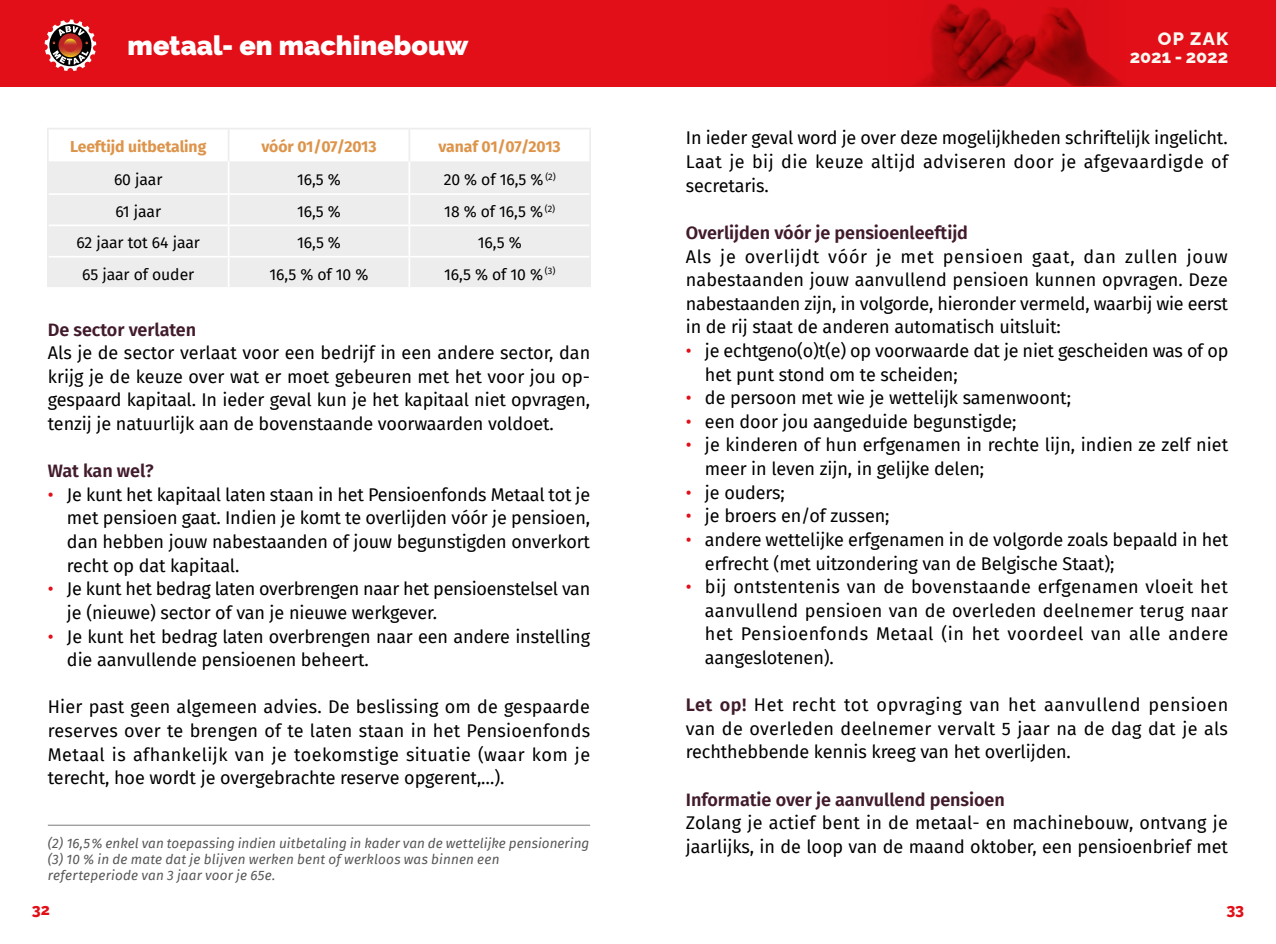
<style>
.page{position:relative;width:1276px;height:944px;background:#fff}
.page>*{position:absolute;margin:0;border:0;box-sizing:border-box;transform-origin:0 0}
.t1{font:900 27px "Raleway";color:#fff}
.t2{font:18px/23.6px "Fira Sans";letter-spacing:-.005em;color:#000;text-align:justify}
.t3{font:600 18px "Fira Sans";letter-spacing:-.005em;color:#411b2c}
.t4{font:800 18px/18px "Raleway";color:#fbf8f2;text-align:right}
.t5{font:15.75px "Fira Sans";letter-spacing:-.005em;color:#000}
.t6{font:700 15.75px "Fira Sans";letter-spacing:-.005em;color:#dd944a}
.t7{font:800 15.75px "Raleway";color:#e30f18}
.t8{font:italic 13.5px/16.2px "Fira Sans";letter-spacing:.01em;color:#575756}
.s1{color:#e30f18}
.s2{font-weight:600;color:#411b2c}
</style>
<div class="page">
<hr style="left:48px;top:825px;width:542px;height:1px;background:#7c7b7b">
<div style="left:49px;top:161px;width:540px;height:126px;background:#ededed"></div>
<hr style="left:47px;top:128px;width:182px;height:1px;background:#ededed">
<hr style="left:47px;top:129px;width:2px;height:32px;background:#ededed">
<hr style="left:229px;top:128px;width:180px;height:1px;background:#ededed">
<hr style="left:228px;top:129px;width:1px;height:32px;background:#ededed">
<hr style="left:409px;top:128px;width:182px;height:1px;background:#ededed">
<hr style="left:408px;top:129px;width:2px;height:32px;background:#ededed">
<hr style="left:589px;top:129px;width:2px;height:32px;background:#ededed">
<hr style="left:47px;top:161px;width:2px;height:33px;background:#ededed">
<hr style="left:589px;top:161px;width:2px;height:33px;background:#ededed">
<hr style="left:47px;top:194px;width:2px;height:31px;background:#ededed">
<hr style="left:589px;top:194px;width:2px;height:31px;background:#ededed">
<hr style="left:47px;top:225px;width:2px;height:32px;background:#ededed">
<hr style="left:589px;top:225px;width:2px;height:32px;background:#ededed">
<hr style="left:47px;top:257px;width:2px;height:30px;background:#ededed">
<hr style="left:589px;top:257px;width:2px;height:30px;background:#ededed">
<hr style="left:228px;top:161px;width:1px;height:32px;background:#fff">
<hr style="left:408px;top:161px;width:2px;height:32px;background:#fff">
<hr style="left:49px;top:193px;width:180px;height:2px;background:#fff">
<hr style="left:229px;top:193px;width:180px;height:2px;background:#fff">
<hr style="left:228px;top:195px;width:1px;height:30px;background:#fff">
<hr style="left:409px;top:193px;width:180px;height:2px;background:#fff">
<hr style="left:408px;top:195px;width:2px;height:30px;background:#fff">
<hr style="left:49px;top:225px;width:180px;height:1px;background:#fff">
<hr style="left:229px;top:225px;width:180px;height:1px;background:#fff">
<hr style="left:228px;top:226px;width:1px;height:30px;background:#fff">
<hr style="left:409px;top:225px;width:180px;height:1px;background:#fff">
<hr style="left:408px;top:226px;width:2px;height:30px;background:#fff">
<hr style="left:49px;top:256px;width:180px;height:2px;background:#fff">
<hr style="left:229px;top:256px;width:180px;height:2px;background:#fff">
<svg style="left:228px;top:258px;width:1px;height:29px"></svg>
<hr style="left:409px;top:256px;width:180px;height:2px;background:#fff">
<hr style="left:408px;top:258px;width:2px;height:29px;background:#fff">
<div style="left:638px;top:0;width:638px;height:86px;background:#e30f18"></div>
<div style="left:0;top:0;width:638px;height:86px;background:#e30f18"></div>
<img style="left:888px;top:0;width:263px;height:86px">
<svg style="left:45px;top:20px;width:51px;height:51px"></svg>
<h1 class="t1" style="left:128px;top:30px;width:342px">metaal- en machinebouw</h1>
<p class="t4" style="left:1129px;top:27px;width:100px">OP ZAK<br>2021 - 2022</p>
<p class="t6" style="left:70px;top:134px;width:138px">Leeftijd uitbetaling</p>
<p class="t6" style="left:261px;top:134px;width:117px">vóór 01/07/2013</p>
<p class="t6" style="left:439px;top:134px;width:124px">vanaf 01/07/2013</p>
<p class="t5" style="left:114px;top:168px;width:50px">60 jaar</p>
<p class="t5" style="left:297px;top:168px;width:45px">16,5 %</p>
<p class="t5" style="left:444px;top:168px;width:114px">20 % of 16,5 % <sup>(2)</sup></p>
<p class="t5" style="left:115px;top:200px;width:47px">61 jaar</p>
<p class="t5" style="left:297px;top:200px;width:45px">16,5 %</p>
<p class="t5" style="left:444px;top:200px;width:112px">18 % of 16,5 % <sup>(2)</sup></p>
<p class="t5" style="left:76px;top:231px;width:125px">62 jaar tot 64 jaar</p>
<p class="t5" style="left:297px;top:231px;width:45px">16,5 %</p>
<p class="t5" style="left:478px;top:231px;width:45px">16,5 %</p>
<p class="t5" style="left:82px;top:262px;width:114px">65 jaar of ouder</p>
<p class="t5" style="left:269px;top:262px;width:100px">16,5 % of 10 %</p>
<p class="t5" style="left:444px;top:262px;width:113px">16,5 % of 10 % <sup>(3)</sup></p>
<p class="t3" style="left:48px;top:314px;width:150px">De sector verlaten</p>
<p class="t2" style="left:48px;top:341px;width:544px">Als je de sector verlaat voor een bedrijf in een andere sector, dan krijg je de keuze over wat er moet gebeuren met het voor jou op&shy;gespaard kapitaal. In ieder geval kun je het kapitaal niet opvragen, tenzij je natuurlijk aan de bovenstaande voorwaarden voldoet.</p>
<p class="t3" style="left:48px;top:456px;width:107px">Wat kan wel?</p>
<p class="t2" style="left:67px;top:482px;width:525px;text-indent:-19px"><span class="s1">•</span> Je kunt het kapitaal laten staan in het Pensioenfonds Metaal tot je met pensioen gaat. Indien je komt te overlijden vóór je pensioen, dan hebben jouw nabestaanden of jouw begunstigden onverkort recht op dat kapitaal.</p>
<p class="t2" style="left:67px;top:577px;width:525px;text-indent:-19px"><span class="s1">•</span> Je kunt het bedrag laten overbrengen naar het pensioenstelsel van je (nieuwe) sector of van je nieuwe werkgever.</p>
<p class="t2" style="left:67px;top:624px;width:524px;text-indent:-19px"><span class="s1">•</span> Je kunt het bedrag laten overbrengen naar een andere instelling die aanvullende pensioenen beheert.</p>
<p class="t2" style="left:48px;top:695px;width:544px">Hier past geen algemeen advies. De beslissing om de gespaarde reserves over te brengen of te laten staan in het Pensioenfonds Metaal is afhankelijk van je toekomstige situatie (waar kom je terecht, hoe wordt je overgebrachte reserve opgerent,…).</p>
<p class="t8" style="left:48px;top:835px;width:543px">(2) 16,5% enkel van toepassing indien uitbetaling in kader van de wettelijke pensionering (3) 10 % in de mate dat je blijven werken bent of werkloos was binnen een referteperiode van 3 jaar voor je 65e.</p>
<p class="t2" style="left:686px;top:126px;width:544px">In ieder geval word je over deze mogelijkheden schriftelijk ingelicht.<br>Laat je bij die keuze altijd adviseren door je afgevaardigde of secretaris.</p>
<p class="t3" style="left:686px;top:218px;width:284px">Overlijden vóór je pensioenleeftijd</p>
<p class="t2" style="left:686px;top:244px;width:544px">Als je overlijdt vóór je met pensioen gaat, dan zullen jouw nabestaanden jouw aanvullend pensioen kunnen opvragen. Deze nabestaanden zijn, in volgorde, hieronder vermeld, waarbij wie eerst in de rij staat de anderen automatisch uitsluit:</p>
<p class="t2" style="left:705px;top:338px;width:525px;text-indent:-19px"><span class="s1">•</span> je echtgeno(o)t(e) op voorwaarde dat je niet gescheiden was of op het punt stond om te scheiden;</p>
<p class="t2" style="left:686px;top:386px;width:387px"><span class="s1">•</span> de persoon met wie je wettelijk samenwoont;</p>
<p class="t2" style="left:686px;top:409px;width:332px"><span class="s1">•</span> een door jou aangeduide begunstigde;</p>
<p class="t2" style="left:705px;top:433px;width:525px;text-indent:-19px"><span class="s1">•</span> je kinderen of hun erfgenamen in rechte lijn, indien ze zelf niet meer in leven zijn, in gelijke delen;</p>
<p class="t2" style="left:686px;top:480px;width:100px"><span class="s1">•</span> je ouders;</p>
<p class="t2" style="left:686px;top:504px;width:205px"><span class="s1">•</span> je broers en/of zussen;</p>
<p class="t2" style="left:705px;top:527px;width:525px;text-indent:-19px"><span class="s1">•</span> andere wettelijke erfgenamen in de volgorde zoals bepaald in het erfrecht (met uitzondering van de Belgische Staat);</p>
<p class="t2" style="left:705px;top:575px;width:525px;text-indent:-19px"><span class="s1">•</span> bij ontstentenis van de bovenstaande erfgenamen vloeit het aanvullend pensioen van de overleden deelnemer terug naar het Pensioenfonds Metaal (in het voordeel van alle andere aangeslotenen).</p>
<p class="t2" style="left:686px;top:693px;width:544px"><span class="s2">Let op!</span> Het recht tot opvraging van het aanvullend pensioen van de overleden deelnemer vervalt 5 jaar na de dag dat je als rechthebbende kennis kreeg van het overlijden.</p>
<p class="t3" style="left:686px;top:785px;width:320px">Informatie over je aanvullend pensioen</p>
<p class="t2" style="left:686px;top:811px;width:544px">Zolang je actief bent in de metaal- en machinebouw, ontvang je jaarlijks, in de loop van de maand oktober, een pensioenbrief met</p>
<p class="t7" style="left:32px;top:897px;width:20px">32</p>
<p class="t7" style="left:1226px;top:897px;width:19px">33</p>
</div>
